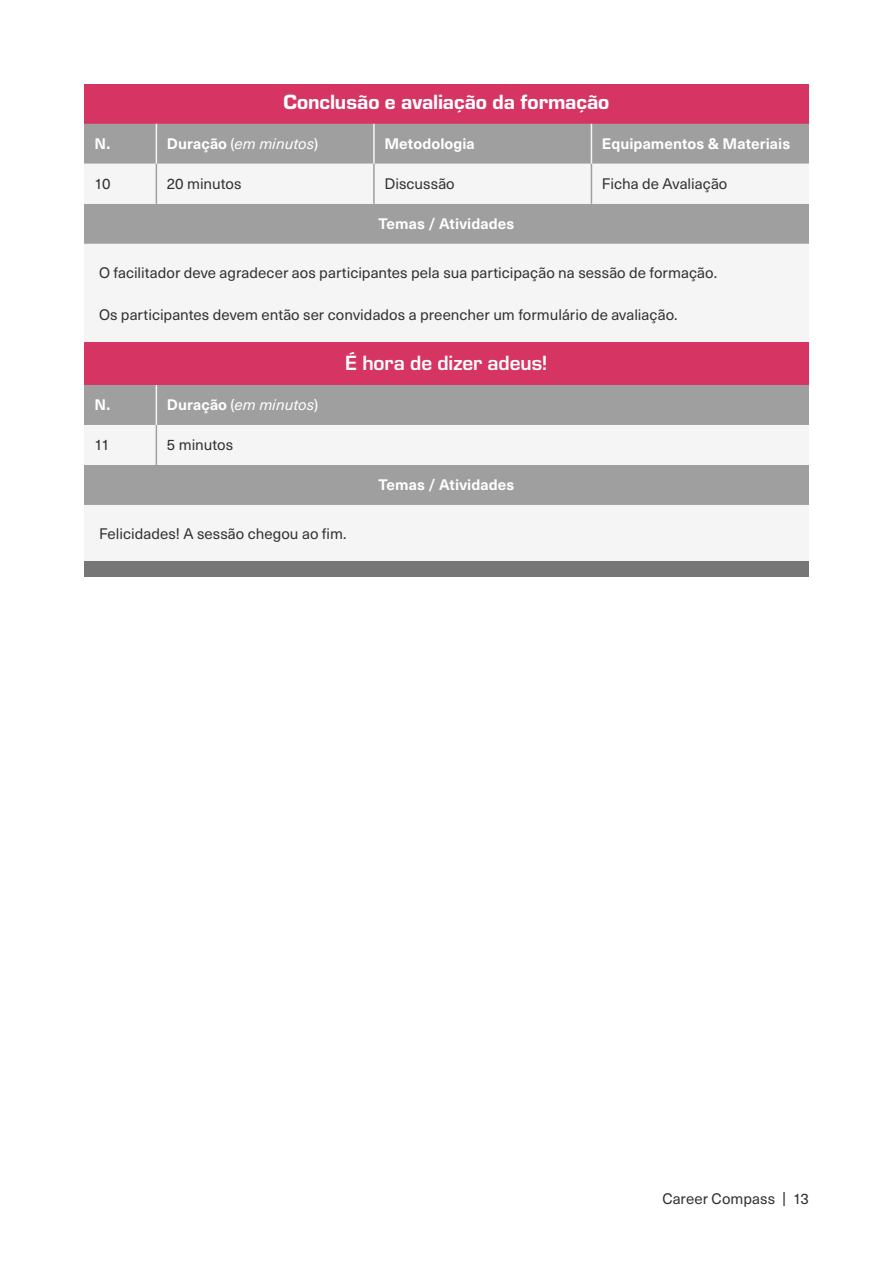
<style>
.page{position:relative;width:893px;height:1263px;background:#fff}
.page>*{position:absolute;margin:0;border:0;box-sizing:border-box;transform-origin:0 0}
.t1{font:21.3px "Eurostile Hea";letter-spacing:-.005em;color:#fff}
.t2{font:700 21.3px "Eurostile";letter-spacing:-.005em;color:#fff}
.t3{font:15px "Neue Haas Unica W1 G";color:#323232}
.t4{font:700 15px "Neue Haas Unica W1 G";letter-spacing:.005em;color:#fff}
.t5{font:italic 15px "Neue Haas Unica W1 G";letter-spacing:.005em;color:#fff}
.s1{font-weight:700;font-style:normal}
.s2{font-style:normal}
</style>
<div class="page">
<div style="left:84px;top:244px;width:725px;height:98px;background:#f5f5f5"></div>
<div style="left:84px;top:505px;width:725px;height:57px;background:#f5f5f5"></div>
<div style="left:84px;top:84px;width:725px;height:40px;background:#d63563"></div>
<div style="left:84px;top:124px;width:725px;height:120px;background:#9f9f9f"></div>
<div style="left:84px;top:164px;width:725px;height:40px;background:#f5f5f5"></div>
<hr style="left:156px;top:124px;width:1px;height:40px;background:#f5f5f5">
<hr style="left:373px;top:124px;width:2px;height:40px;background:#f5f5f5">
<hr style="left:591px;top:124px;width:1px;height:40px;background:#f5f5f5">
<hr style="left:156px;top:164px;width:1px;height:40px;background:#9f9f9f">
<hr style="left:373px;top:164px;width:2px;height:40px;background:#9f9f9f">
<hr style="left:591px;top:164px;width:1px;height:40px;background:#9f9f9f">
<div style="left:84px;top:342px;width:725px;height:43px;background:#d63563"></div>
<div style="left:84px;top:385px;width:725px;height:120px;background:#9f9f9f"></div>
<div style="left:84px;top:425px;width:725px;height:40px;background:#f5f5f5"></div>
<hr style="left:156px;top:385px;width:1px;height:40px;background:#f5f5f5">
<hr style="left:156px;top:425px;width:1px;height:40px;background:#9f9f9f">
<div style="left:84px;top:562px;width:725px;height:15px;background:#767676"></div>
<h1 class="t1" style="left:284px;top:87px;width:327px">Conclusão e avaliação da formação</h1>
<p class="t4" style="left:95px;top:132px;width:17px">N.</p>
<p class="t5" style="left:167px;top:132px;width:153px"><span class="s1">Duração</span> <span class="s2">(</span>em minutos<span class="s2">)</span></p>
<p class="t4" style="left:384px;top:132px;width:92px">Metodologia</p>
<p class="t4" style="left:602px;top:132px;width:190px">Equipamentos &amp; Materiais</p>
<p class="t3" style="left:95px;top:172px;width:18px">10</p>
<p class="t3" style="left:167px;top:172px;width:76px">20 minutos</p>
<p class="t3" style="left:384px;top:172px;width:72px">Discussão</p>
<p class="t3" style="left:602px;top:172px;width:127px">Ficha de Avaliação</p>
<p class="t4" style="left:379px;top:212px;width:137px">Temas / Atividades</p>
<p class="t3" style="left:99px;top:261px;width:619px">O facilitador deve agradecer aos participantes pela sua participação na sessão de formação.</p>
<p class="t3" style="left:99px;top:303px;width:580px">Os participantes devem então ser convidados a preencher um formulário de avaliação.</p>
<p class="t4" style="left:95px;top:393px;width:17px">N.</p>
<p class="t5" style="left:167px;top:394px;width:153px"><span class="s1">Duração</span> <span class="s2">(</span>em minutos<span class="s2">)</span></p>
<p class="t3" style="left:95px;top:433px;width:17px">11</p>
<p class="t3" style="left:167px;top:433px;width:68px">5 minutos</p>
<h1 class="t2" style="left:345px;top:348px;width:204px">É hora de dizer adeus!</h1>
<p class="t4" style="left:379px;top:473px;width:137px">Temas / Atividades</p>
<p class="t3" style="left:99px;top:523px;width:249px">Felicidades! A sessão chegou ao fim.</p>
<p class="t3" style="left:662px;top:1187px;width:148px">Career Compass | 13</p>
</div>
